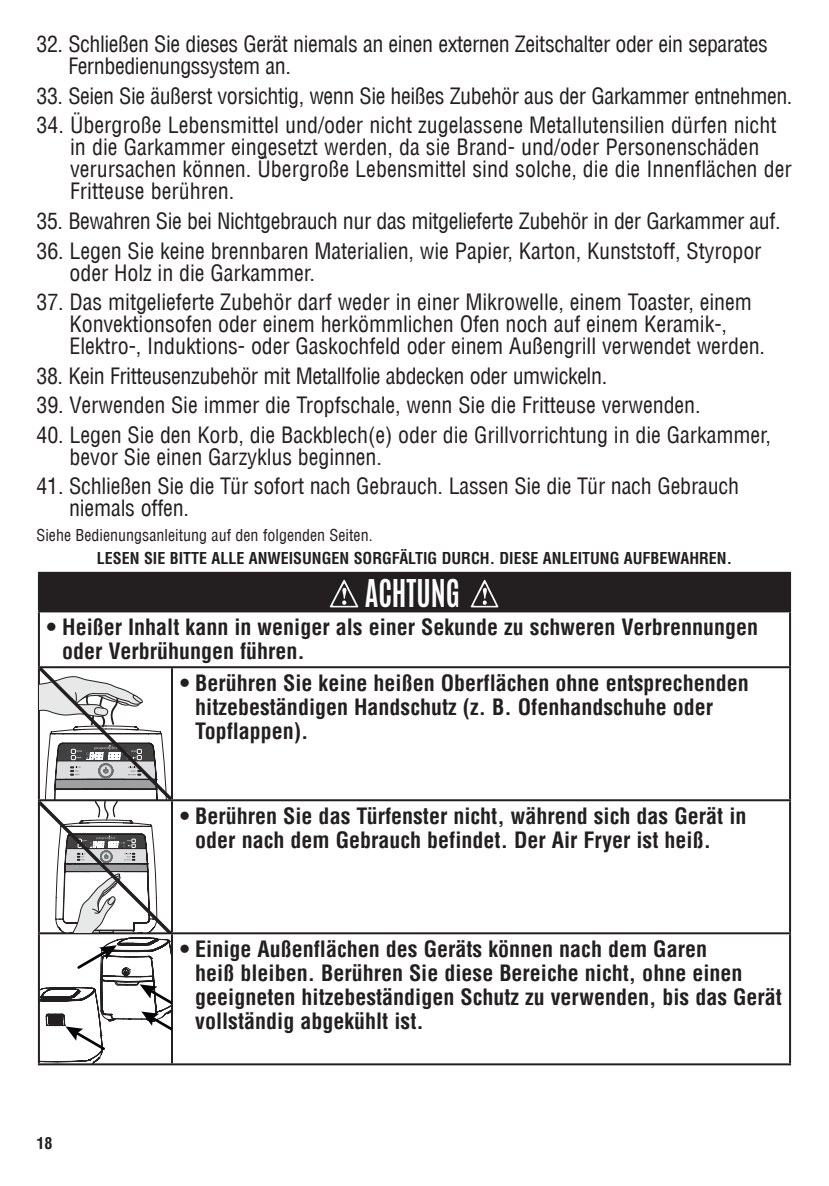
<style>
.page{position:relative;width:829px;height:1186px;background:#fff}
.page>*{position:absolute;margin:0;border:0;box-sizing:border-box;transform-origin:0 0}
.t1{font:700 32px "Antonio";color:#fff;scale:.9 1}
.t2{font:condensed 22px/22px "Helvetica Com";letter-spacing:-.005em;color:#231f20}
.t3{font:700 condensed 22px/24px "Helvetica Com";color:#231f20}
.t4{font:700 condensed 16px "Helvetica Com";color:#231f20}
.t5{font:condensed 16px "Helvetica Com";color:#231f20}
</style>
<div class="page">
<div style="left:39px;top:573px;width:751px;height:38px;background:#231f20"></div>
<hr style="left:38px;top:572px;width:134px;height:2px;background:#231f20">
<hr style="left:38px;top:574px;width:2px;height:36px;background:#231f20">
<hr style="left:172px;top:572px;width:619px;height:2px;background:#231f20">
<hr style="left:789px;top:574px;width:2px;height:36px;background:#231f20">
<hr style="left:38px;top:610px;width:134px;height:2px;background:#231f20">
<hr style="left:38px;top:612px;width:2px;height:54px;background:#231f20">
<hr style="left:172px;top:610px;width:619px;height:2px;background:#231f20">
<hr style="left:789px;top:612px;width:2px;height:54px;background:#231f20">
<hr style="left:38px;top:666px;width:134px;height:2px;background:#231f20">
<hr style="left:38px;top:668px;width:2px;height:131px;background:#231f20">
<hr style="left:172px;top:666px;width:619px;height:2px;background:#231f20">
<hr style="left:171px;top:668px;width:2px;height:131px;background:#231f20">
<hr style="left:789px;top:668px;width:2px;height:131px;background:#231f20">
<hr style="left:38px;top:799px;width:134px;height:2px;background:#231f20">
<hr style="left:38px;top:801px;width:2px;height:131px;background:#231f20">
<hr style="left:172px;top:799px;width:619px;height:2px;background:#231f20">
<hr style="left:171px;top:801px;width:2px;height:131px;background:#231f20">
<hr style="left:789px;top:801px;width:2px;height:131px;background:#231f20">
<hr style="left:38px;top:932px;width:134px;height:2px;background:#231f20">
<hr style="left:38px;top:934px;width:2px;height:129px;background:#231f20">
<hr style="left:172px;top:932px;width:619px;height:2px;background:#231f20">
<hr style="left:171px;top:934px;width:2px;height:129px;background:#231f20">
<hr style="left:789px;top:934px;width:2px;height:129px;background:#231f20">
<hr style="left:38px;top:1063px;width:134px;height:2px;background:#231f20">
<hr style="left:172px;top:1063px;width:619px;height:2px;background:#231f20">
<img style="left:329px;top:579px;width:30px;height:29px">
<img style="left:470px;top:579px;width:29px;height:29px">
<svg style="left:40px;top:668px;width:131px;height:395px"></svg>
<p class="t2" style="left:68px;top:33px;width:701px;text-indent:-32px">32. Schließen Sie dieses Gerät niemals an einen externen Zeitschalter oder ein separates<br>Fernbedienungssystem an.</p>
<p class="t2" style="left:37px;top:85px;width:757px">33. Seien Sie äußerst vorsichtig, wenn Sie heißes Zubehör aus der Garkammer entnehmen.</p>
<p class="t2" style="left:70px;top:114px;width:723px;text-indent:-34px">34. Übergroße Lebensmittel und/oder nicht zugelassene Metallutensilien dürfen nicht in die Garkammer eingesetzt werden, da sie Brand- und/oder Personenschäden verursachen können. Übergroße Lebensmittel sind solche, die die Innenflächen der Fritteuse berühren.</p>
<p class="t2" style="left:37px;top:210px;width:745px">35. Bewahren Sie bei Nichtgebrauch nur das mitgelieferte Zubehör in der Garkammer auf.</p>
<p class="t2" style="left:70px;top:239px;width:693px;text-indent:-33px">36. Legen Sie keine brennbaren Materialien, wie Papier, Karton, Kunststoff, Styropor oder Holz in die Garkammer.</p>
<p class="t2" style="left:70px;top:291px;width:697px;text-indent:-33px">37. Das mitgelieferte Zubehör darf weder in einer Mikrowelle, einem Toaster, einem<br>Konvektionsofen oder einem herkömmlichen Ofen noch auf einem Keramik-,<br>Elektro-, Induktions- oder Gaskochfeld oder einem Außengrill verwendet werden.</p>
<p class="t2" style="left:37px;top:365px;width:572px">38. Kein Fritteusenzubehör mit Metallfolie abdecken oder umwickeln.</p>
<p class="t2" style="left:37px;top:394px;width:665px">39. Verwenden Sie immer die Tropfschale, wenn Sie die Fritteuse verwenden.</p>
<p class="t2" style="left:70px;top:424px;width:703px;text-indent:-33px">40. Legen Sie den Korb, die Backblech(e) oder die Grillvorrichtung in die Garkammer, bevor Sie einen Garzyklus beginnen.</p>
<p class="t2" style="left:69px;top:475px;width:671px;text-indent:-33px">41. Schließen Sie die Tür sofort nach Gebrauch. Lassen Sie die Tür nach Gebrauch niemals offen.</p>
<p class="t5" style="left:37px;top:525px;width:338px">Siehe Bedienungsanleitung auf den folgenden Seiten.</p>
<p class="t4" style="left:97px;top:547px;width:636px">LESEN SIE BITTE ALLE ANWEISUNGEN SORGFÄLTIG DURCH. DIESE ANLEITUNG AUFBEWAHREN.</p>
<h1 class="t1" style="left:365px;top:569px;width:107px">ACHTUNG</h1>
<p class="t3" style="left:62px;top:615px;width:697px;text-indent:-15px">• Heißer Inhalt kann in weniger als einer Sekunde zu schweren Verbrennungen oder Verbrühungen führen.</p>
<p class="t3" style="left:195px;top:670px;width:555px;text-indent:-15px">• Berühren Sie keine heißen Oberflächen ohne entsprechenden hitzebeständigen Handschutz (z. B. Ofenhandschuhe oder<br>Topflappen).</p>
<p class="t3" style="left:195px;top:803px;width:553px;text-indent:-15px">• Berühren Sie das Türfenster nicht, während sich das Gerät in oder nach dem Gebrauch befindet. Der Air Fryer ist heiß.</p>
<p class="t4" style="left:37px;top:1133px;width:17px">18</p>
<p class="t3" style="left:195px;top:936px;width:588px;text-indent:-15px">• Einige Außenflächen des Geräts können nach dem Garen<br>heiß bleiben. Berühren Sie diese Bereiche nicht, ohne einen geeigneten hitzebeständigen Schutz zu verwenden, bis das Gerät vollständig abgekühlt ist.</p>
</div>
